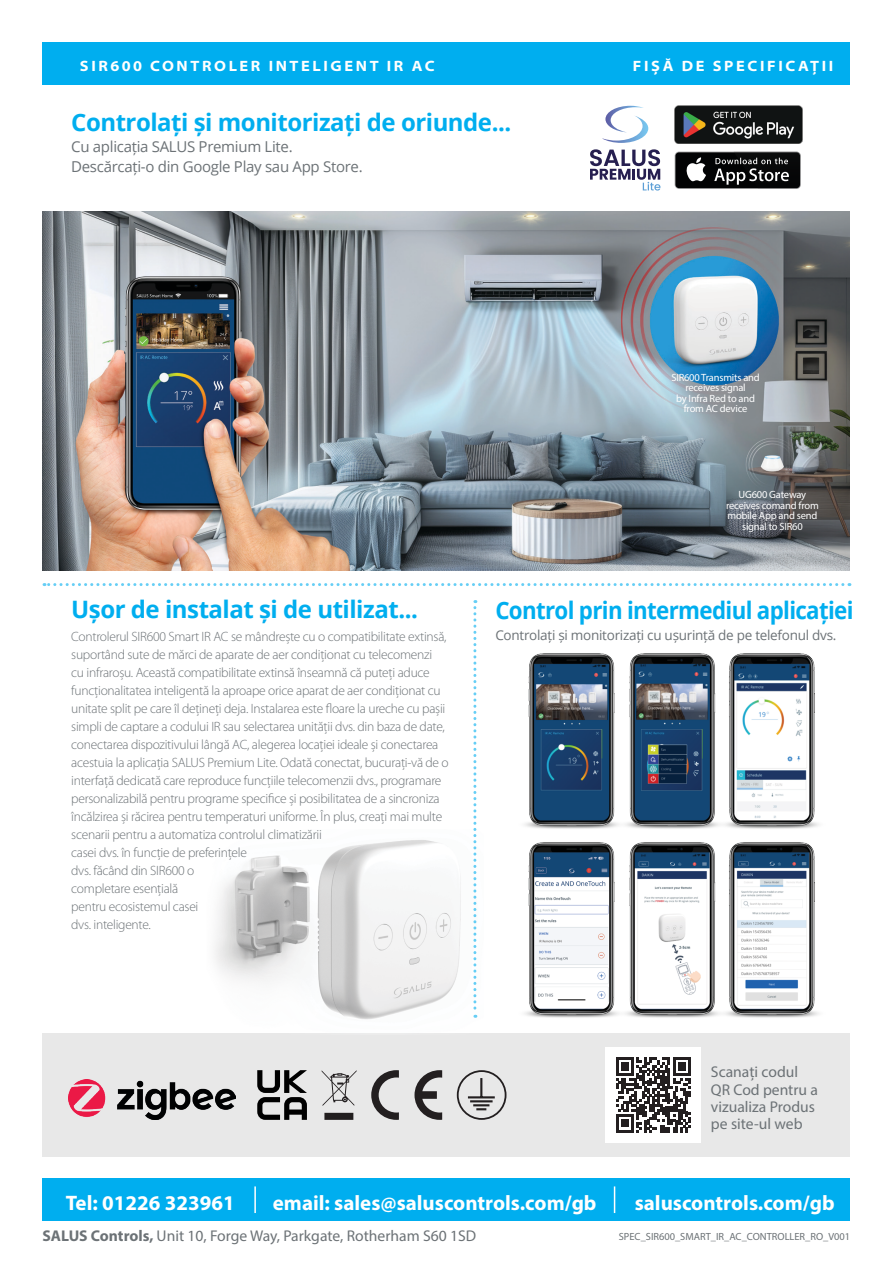
<style>
.page{position:relative;width:893px;height:1263px;background:#fff}
.page>*{position:absolute;margin:0;border:0;box-sizing:border-box;transform-origin:0 0}
.t1{font:700 24px "Open Sans";letter-spacing:-.02em;color:#00aeef}
.t2{font:700 24px "Open Sans";letter-spacing:-.02em;color:#00aeef;scale:.93 1}
.t3{font:700 21px "Myriad Pro";color:#fff}
.t4{font:15.6px/17.4px "Myriad Pro";color:#6c7276}
.t5{font:15px "Open Sans";letter-spacing:-.02em;color:#6c7276}
.t6{font:700 semi-expanded 15px "Myriad Pro";letter-spacing:.175em;color:#fff}
.Description{font:300 13.5px/18px "Myriad Pro";letter-spacing:-.02em;color:#6c7276}
.t7{font:13.5px "Open Sans";letter-spacing:-.02em;color:#6c7276}
.t8{font:10.5px/10.5px "Myriad Pro";letter-spacing:-.02em;color:#fff;text-align:center}
.t9{font:10.35px "Myriad Pro";color:#6c7276}
.s1{font-weight:700}
</style>
<div class="page">
<div style="left:43px;top:1033px;width:807px;height:124px;background:#e8e8e9"></div>
<div style="left:43px;top:43px;width:807px;height:42px;background:#00aeef"></div>
<div style="left:43px;top:1178px;width:807px;height:42px;background:#00aeef"></div>
<hr style="left:254px;top:1186px;width:2px;height:27px;background:#fff">
<svg style="left:614px;top:1186px;width:1px;height:27px"></svg>
<div style="left:605px;top:1047px;width:96px;height:96px;background:#fff"></div>
<svg style="left:616px;top:1057px;width:75px;height:75px"></svg>
<svg style="left:371px;top:1070px;width:28px;height:50px"></svg>
<svg style="left:414px;top:1070px;width:28px;height:50px"></svg>
<svg style="left:257px;top:1070px;width:50px;height:50px"></svg>
<svg style="left:480px;top:1078px;width:2px;height:18px"></svg>
<svg style="left:473px;top:1104px;width:16px;height:6px"></svg>
<hr style="left:470px;top:1100px;width:23px;height:2px;background:#231f20">
<hr style="left:468px;top:1096px;width:27px;height:2px;background:#231f20">
<div style="left:457px;top:1070px;width:49px;height:50px;border:2px solid #231f20;border-radius:50%"></div>
<svg style="left:322px;top:1070px;width:35px;height:50px"></svg>
<div style="left:675px;top:152px;width:125px;height:36px;background:#020304;border-radius:4px"></div>
<svg style="left:686px;top:157px;width:20px;height:24px"></svg>
<svg style="left:714px;top:152px;width:87px;height:37px"></svg>
<img style="left:674px;top:106px;width:128px;height:37px">
<svg style="left:44px;top:583px;width:799px;height:3px"></svg>
<img style="left:524px;top:653px;width:295px;height:365px">
<img style="left:43px;top:211px;width:806px;height:360px">
<img style="left:69px;top:1080px;width:167px;height:40px">
<svg style="left:602px;top:106px;width:46px;height:37px"></svg>
<svg style="left:590px;top:149px;width:70px;height:42px"></svg>
<img style="left:214px;top:830px;width:264px;height:190px">
<svg style="left:473px;top:600px;width:3px;height:418px"></svg>
<p class="t6" style="left:80px;top:56px;width:356px">SIR600 CONTROLER INTELIGENT IR AC</p>
<p class="t6" style="left:633px;top:56px;width:202px">FIȘĂ DE SPECIFICAȚII</p>
<p class="t1" style="left:71px;top:105px;width:441px">Controlați și monitorizați de oriunde...</p>
<p class="t5" style="left:71px;top:136px;width:223px">Cu aplicația SALUS Premium Lite.</p>
<p class="t5" style="left:71px;top:156px;width:293px">Descărcați-o din Google Play sau App Store.</p>
<p class="t8" style="left:671px;top:372px;width:90px">SIR600 Transmits and receives signal</p>
<p class="t8" style="left:676px;top:393px;width:80px">by Infra Red to and from AC device</p>
<p class="t8" style="left:726px;top:489px;width:94px">UG600 Gateway receives comand from mobile App and send signal to SIR60</p>
<p class="t1" style="left:71px;top:593px;width:348px">Ușor de instalat și de utilizat...</p>
<p class="Description" style="left:71px;top:628px;width:379px">Controlerul SIR600 Smart IR AC se mândrește cu o compatibilitate extinsă, suportând sute de mărci de aparate de aer condiționat cu telecomenzi<br>cu infraroșu. Această compatibilitate extinsă înseamnă că puteți aduce funcționalitatea inteligentă la aproape orice aparat de aer condiționat cu unitate split pe care îl dețineți deja. Instalarea este floare la ureche cu pașii simpli de captare a codului IR sau selectarea unității dvs. din baza de date, conectarea dispozitivului lângă AC, alegerea locației ideale și conectarea acestuia la aplicația SALUS Premium Lite. Odată conectat, bucurați-vă de o interfață dedicată care reproduce funcțiile telecomenzii dvs., programare personalizabilă pentru programe specifice și posibilitatea de a sincroniza încălzirea și răcirea pentru temperaturi uniforme. În plus, creați mai multe scenarii pentru a automatiza controlul climatizării<br>casei dvs. în funcție de preferințele<br>dvs. făcând din SIR600 o<br>completare esențială<br>pentru ecosistemul casei<br>dvs. inteligente.</p>
<p class="t2" style="left:495px;top:593px;width:387px">Control prin intermediul aplicației</p>
<p class="t7" style="left:495px;top:626px;width:343px">Controlați și monitorizați cu ușurință de pe telefonul dvs.</p>
<p class="t4" style="left:711px;top:1063px;width:109px">Scanați codul<br>QR Cod pentru a vizualiza Produs pe site-ul web</p>
<p class="t3" style="left:66px;top:1189px;width:170px">Tel: 01226 323961</p>
<p class="t3" style="left:273px;top:1189px;width:325px">email: sales@saluscontrols.com/gb</p>
<p class="t3" style="left:635px;top:1189px;width:201px">saluscontrols.com/gb</p>
<p class="t4" style="left:43px;top:1226px;width:435px"><span class="s1">SALUS Controls,</span> Unit 10, Forge Way, Parkgate, Rotherham S60 1SD</p>
<p class="t9" style="left:619px;top:1230px;width:233px">SPEC_SIR600_SMART_IR_AC_CONTROLLER_RO_V001</p>
</div>
